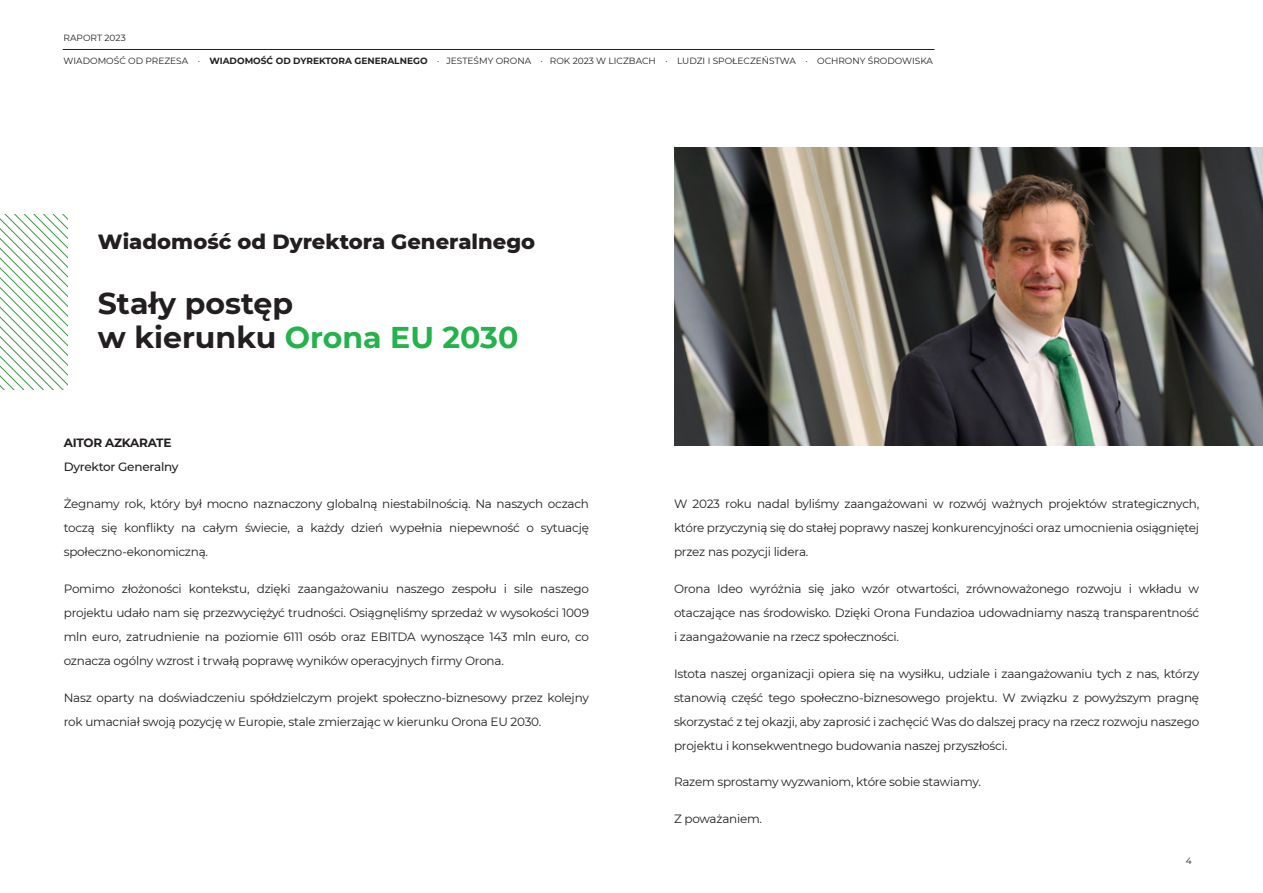
<style>
.page{position:relative;width:1263px;height:893px;background:#fff}
.page>*{position:absolute;margin:0;border:0;box-sizing:border-box;transform-origin:0 0}
.t1{font:700 30px "Montserrat";color:#23b24b}
.t2{font:700 30px "Montserrat";color:#231f20}
.t3{font:800 21px "Montserrat";color:#231f20}
.t4{font:12px/24px "Montserrat";letter-spacing:-.02em;color:#231f20;text-align:justify}
.t5{font:500 12px/24px "Montserrat";letter-spacing:-.02em;color:#231f20}
.t6{font:9px "Montserrat";color:#231f20}
.s1{font-weight:700}
.s2{color:#231f20}
</style>
<div class="page">
<img style="left:674px;top:148px;width:589px;height:298px">
<svg style="left:0;top:214px;width:67px;height:175px"></svg>
<hr style="left:63px;top:49px;width:871px;height:1px;background:#231f20">
<p class="t6" style="left:64px;top:32px;width:64px">RAPORT 2023</p>
<p class="t6" style="left:64px;top:55px;width:871px">WIADOMOŚĆ OD PREZESA · <span class="s1">WIADOMOŚĆ OD DYREKTORA GENERALNEGO</span> · JESTEŚMY ORONA · ROK 2023 W LICZBACH · LUDZI I SPOŁECZEŃSTWA · OCHRONY ŚRODOWISKA</p>
<p class="t3" style="left:98px;top:226px;width:439px">Wiadomość od Dyrektora Generalnego</p>
<p class="t2" style="left:98px;top:282px;width:197px">Stały postęp</p>
<p class="t1" style="left:98px;top:316px;width:422px"><span class="s2">w kierunku</span> Orona EU 2030</p>
<p class="t5" style="left:64px;top:431px;width:116px"><span class="s1">AITOR AZKARATE<br></span>Dyrektor Generalny</p>
<p class="t4" style="left:64px;top:492px;width:527px">Żegnamy rok, który był mocno naznaczony globalną niestabilnością. Na naszych oczach toczą się konflikty na całym świecie, a każdy dzień wypełnia niepewność o sytuację społeczno-ekonomiczną.</p>
<p class="t4" style="left:64px;top:576px;width:527px">Pomimo złożoności kontekstu, dzięki zaangażowaniu naszego zespołu i sile naszego projektu udało nam się przezwyciężyć trudności. Osiągnęliśmy sprzedaż w wysokości 1009 mln euro, zatrudnienie na poziomie 6111 osób oraz EBITDA wynoszące 143 mln euro, co oznacza ogólny wzrost i trwałą poprawę wyników operacyjnych firmy Orona.</p>
<p class="t4" style="left:64px;top:685px;width:527px">Nasz oparty na doświadczeniu spółdzielczym projekt społeczno-biznesowy przez kolejny rok umacniał swoją pozycję w Europie, stale zmierzając w kierunku Orona EU 2030.</p>
<p class="t4" style="left:674px;top:491px;width:527px">W 2023 roku nadal byliśmy zaangażowani w rozwój ważnych projektów strategicznych, które przyczynią się do stałej poprawy naszej konkurencyjności oraz umocnienia osiągniętej przez nas pozycji lidera.</p>
<p class="t4" style="left:674px;top:576px;width:527px">Orona Ideo wyróżnia się jako wzór otwartości, zrównoważonego rozwoju i wkładu w otaczające nas środowisko. Dzięki Orona Fundazioa udowadniamy naszą transparentność i zaangażowanie na rzecz społeczności.</p>
<p class="t4" style="left:674px;top:661px;width:527px">Istota naszej organizacji opiera się na wysiłku, udziale i zaangażowaniu tych z nas, którzy stanowią część tego społeczno-biznesowego projektu. W związku z powyższym pragnę skorzystać z tej okazji, aby zaprosić i zachęcić Was do dalszej pracy na rzecz rozwoju naszego projektu i konsekwentnego budowania naszej przyszłości.</p>
<p class="t4" style="left:674px;top:770px;width:308px">Razem sprostamy wyzwaniom, które sobie stawiamy.</p>
<p class="t4" style="left:674px;top:806px;width:90px">Z poważaniem.</p>
<p class="t6" style="left:1186px;top:855px;width:7px">4</p>
</div>
